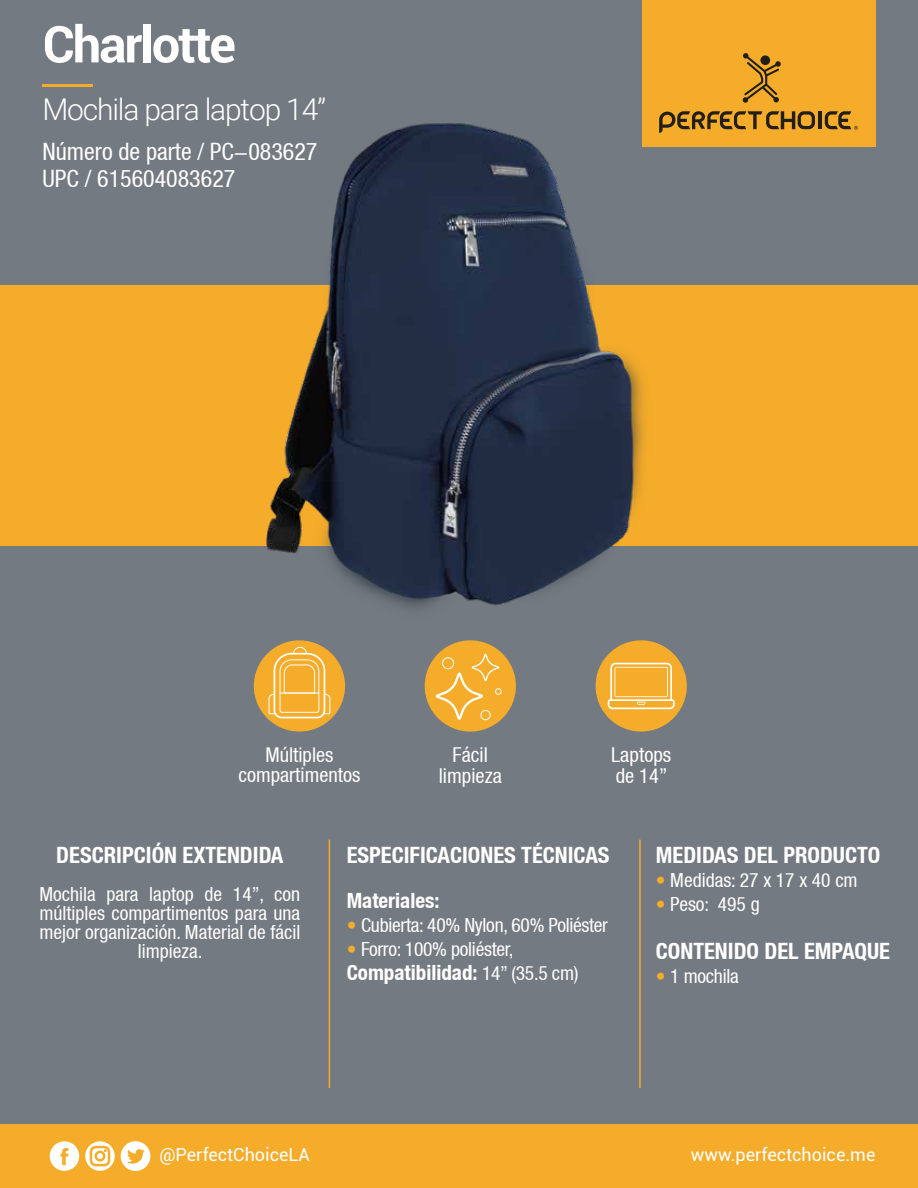
<style>
.page{position:relative;width:918px;height:1188px;background:#747a81}
.page>*{position:absolute;margin:0;border:0;box-sizing:border-box;transform-origin:0 0}
.t1{font:700 50.7px "Roboto";letter-spacing:-.04em;color:#fff}
.t2{font:300 30px "Roboto";letter-spacing:-.04em;color:#fff}
.t3{font:condensed 24px/27px "Helvetica Neue LT";color:#fff}
.t4{font:700 condensed 22.5px "Helvetica Neue LT";color:#fff}
.t5{font:700 condensed 21px "Helvetica Neue LT";color:#fff}
.t6{font:condensed 20.55px/20.4px "Helvetica Neue LT";color:#fff}
.t7{font:condensed 20.25px/20.1px "Helvetica Neue LT";color:#fff;text-align:center}
.t8{font:condensed 19.5px/19px "Helvetica Neue LT";color:#fff;text-align:center}
.t9{font:18px "Roboto";color:#fff}
.s1{color:#f4ac2a}
.s2{font-weight:400;font-size:19.5px}
</style>
<div class="page">
<div style="left:0;top:1124px;width:918px;height:64px;background:#f4ac2a"></div>
<div style="left:0;top:286px;width:918px;height:260px;background:#f4ac2a"></div>
<hr style="left:43px;top:84px;width:50px;height:3px;background:#f4ac2a">
<div style="left:642px;top:0;width:233px;height:146px;background:#f4ac2a"></div>
<hr style="left:818px;top:111px;width:4px;height:18px;background:#231f18">
<svg style="left:825px;top:111px;width:33px;height:19px"></svg>
<svg style="left:659px;top:111px;width:156px;height:22px"></svg>
<svg style="left:743px;top:53px;width:38px;height:50px"></svg>
<svg style="left:50px;top:1141px;width:29px;height:30px"></svg>
<svg style="left:121px;top:1141px;width:29px;height:30px"></svg>
<svg style="left:85px;top:1141px;width:30px;height:30px"></svg>
<hr style="left:329px;top:840px;width:1px;height:247px;background:#f4ac2a">
<hr style="left:639px;top:840px;width:2px;height:247px;background:#f4ac2a">
<div style="left:254px;top:640px;width:91px;height:92px;background:#f4ac2a;border-radius:50%"></div>
<svg style="left:268px;top:647px;width:63px;height:72px"></svg>
<div style="left:596px;top:640px;width:91px;height:92px;background:#f4ac2a;border-radius:50%"></div>
<svg style="left:607px;top:662px;width:68px;height:48px"></svg>
<hr style="left:611px;top:699px;width:60px;height:2px;background:#fff">
<div style="left:425px;top:640px;width:91px;height:92px;background:#f4ac2a;border-radius:50%"></div>
<svg style="left:436px;top:654px;width:63px;height:66px"></svg>
<div style="left:442px;top:657px;width:12px;height:12px;border:1px solid #fff;border-radius:50%"></div>
<div style="left:495px;top:688px;width:7px;height:7px;border:1px solid #fff;border-radius:50%"></div>
<div style="left:480px;top:710px;width:11px;height:10px;border:1px solid #fff;border-radius:50%"></div>
<img style="left:266px;top:123px;width:386px;height:485px">
<h1 class="t1" style="left:43px;top:9px;width:195px">Charlotte</h1>
<h2 class="t2" style="left:43px;top:88px;width:285px">Mochila para laptop 14”</h2>
<p class="t3" style="left:43px;top:138px;width:276px">Número de parte / PC-083627<br>UPC / 615604083627</p>
<p class="t7" style="left:239px;top:745px;width:123px">Múltiples compartimentos</p>
<p class="t6" style="left:611px;top:745px;width:62px">Laptops de 14”</p>
<p class="t6" style="left:439px;top:745px;width:65px;text-align:center">Fácil limpieza</p>
<p class="t4" style="left:56px;top:842px;width:229px">DESCRIPCIÓN EXTENDIDA</p>
<p class="t8" style="left:39px;top:885px;width:263px">Mochila para laptop de 14”, con múltiples compartimentos para una mejor organización. Material de fácil limpieza.</p>
<p class="t4" style="left:347px;top:842px;width:264px">ESPECIFICACIONES TÉCNICAS</p>
<p class="t5" style="left:347px;top:888px;width:94px">Materiales:</p>
<p class="t8" style="left:347px;top:916px;width:263px"><span class="s1">•</span> Cubierta: 40% Nylon, 60% Poliéster</p>
<p class="t8" style="left:347px;top:940px;width:168px"><span class="s1">•</span> Forro: 100% poliéster,</p>
<p class="t5" style="left:347px;top:960px;width:233px">Compatibilidad: <span class="s2">14” (35.5 cm)</span></p>
<p class="t4" style="left:656px;top:842px;width:226px">MEDIDAS DEL PRODUCTO</p>
<p class="t8" style="left:656px;top:871px;width:203px"><span class="s1">•</span> Medidas: 27 x 17 x 40 cm</p>
<p class="t8" style="left:656px;top:895px;width:105px"><span class="s1">•</span> Peso: 495 g</p>
<p class="t4" style="left:656px;top:938px;width:236px">CONTENIDO DEL EMPAQUE</p>
<p class="t8" style="left:656px;top:967px;width:84px"><span class="s1">•</span> 1 mochila</p>
<p class="t9" style="left:159px;top:1142px;width:152px">@PerfectChoiceLA</p>
<p class="t9" style="left:691px;top:1142px;width:186px">www.perfectchoice.me</p>
</div>
